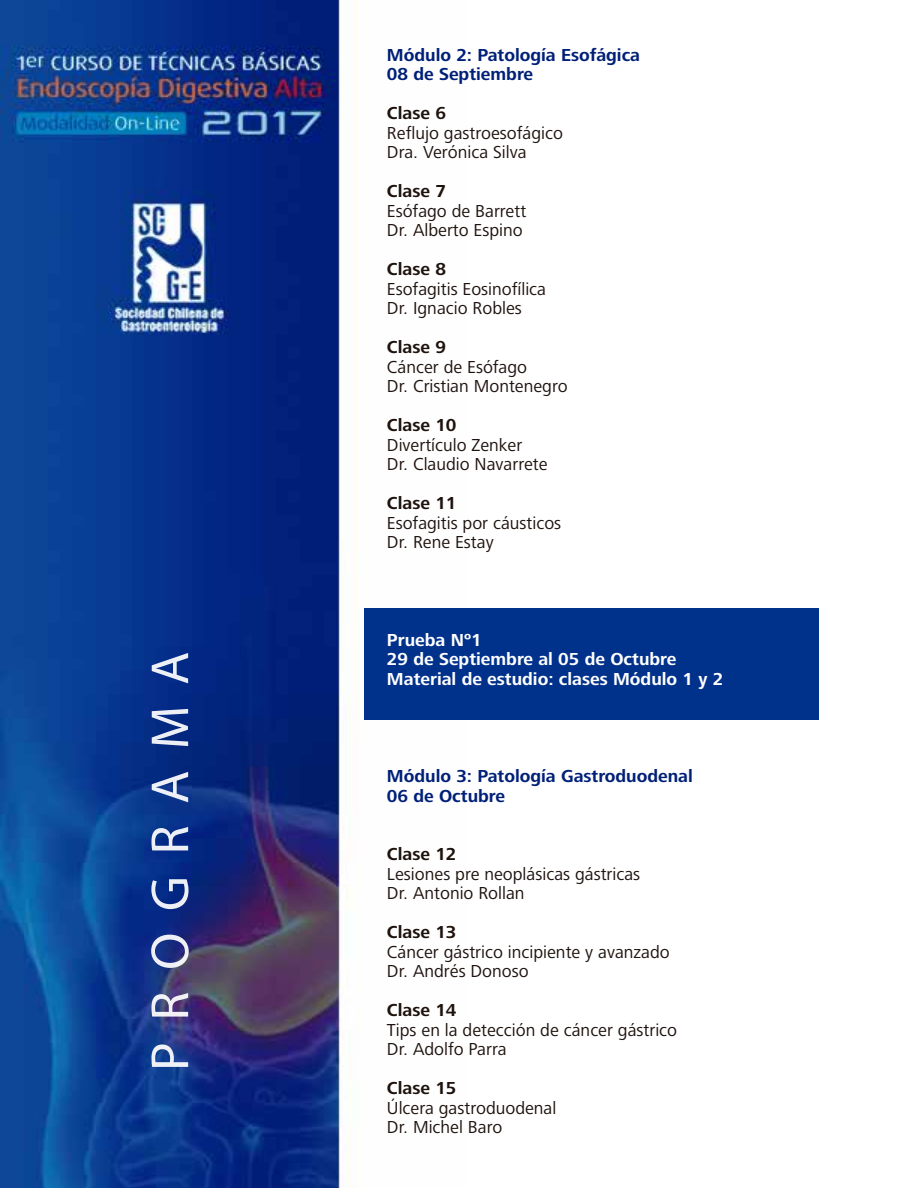
<style>
.page{position:relative;width:918px;height:1188px;background:#fff}
.page>*{position:absolute;margin:0;border:0;box-sizing:border-box;transform-origin:0 0}
.t1{font:54px "Myriad Pro";letter-spacing:.4em;color:#fff}
.t2{font:18px/19.5px "Frutiger Next LT";color:#1e120d}
.t3{font:700 18px/19.5px "Frutiger Next LT";color:#002078}
.t4{font:700 18px/19.5px "Frutiger Next LT";color:#fff}
.t5{font:700 18px "Frutiger Next LT";color:#1e120d}
</style>
<div class="page">
<img style="left:0;top:0;width:468px;height:1188px">
<div style="left:364px;top:609px;width:455px;height:111px;background:#00328c"></div>
<h1 class="t1" style="left:137px;top:1071px;width:421px;rotate:-90deg">PROGRAMA</h1>
<p class="t3" style="left:387px;top:45px;width:255px">Módulo 2: Patología Esofágica<br>08 de Septiembre</p>
<p class="t5" style="left:387px;top:103px;width:60px">Clase 6</p>
<p class="t2" style="left:387px;top:123px;width:178px">Reflujo gastroesofágico<br>Dra. Verónica Silva</p>
<p class="t5" style="left:387px;top:181px;width:60px">Clase 7</p>
<p class="t2" style="left:387px;top:201px;width:141px">Esófago de Barrett<br>Dr. Alberto Espino</p>
<p class="t5" style="left:387px;top:259px;width:60px">Clase 8</p>
<p class="t2" style="left:387px;top:279px;width:161px">Esofagitis Eosinofílica<br>Dr. Ignacio Robles</p>
<p class="t5" style="left:387px;top:337px;width:60px">Clase 9</p>
<p class="t2" style="left:387px;top:357px;width:182px">Cáncer de Esófago<br>Dr. Cristian Montenegro</p>
<p class="t5" style="left:387px;top:415px;width:71px">Clase 10</p>
<p class="t2" style="left:387px;top:435px;width:162px">Divertículo Zenker<br>Dr. Claudio Navarrete</p>
<p class="t5" style="left:387px;top:493px;width:71px">Clase 11</p>
<p class="t2" style="left:387px;top:513px;width:176px">Esofagitis por cáusticos<br>Dr. Rene Estay</p>
<p class="t4" style="left:387px;top:630px;width:338px">Prueba Nº1<br>29 de Septiembre al 05 de Octubre<br>Material de estudio: clases Módulo 1 y 2</p>
<p class="t3" style="left:387px;top:766px;width:307px">Módulo 3: Patología Gastroduodenal<br>06 de Octubre</p>
<p class="t5" style="left:387px;top:844px;width:71px">Clase 12</p>
<p class="t2" style="left:387px;top:864px;width:255px">Lesiones pre neoplásicas gástricas<br>Dr. Antonio Rollan</p>
<p class="t5" style="left:387px;top:922px;width:71px">Clase 13</p>
<p class="t2" style="left:387px;top:942px;width:284px">Cáncer gástrico incipiente y avanzado<br>Dr. Andrés Donoso</p>
<p class="t5" style="left:387px;top:1000px;width:71px">Clase 14</p>
<p class="t2" style="left:387px;top:1020px;width:292px">Tips en la detección de cáncer gástrico<br>Dr. Adolfo Parra</p>
<p class="t5" style="left:387px;top:1078px;width:71px">Clase 15</p>
<p class="t2" style="left:387px;top:1098px;width:171px">Úlcera gastroduodenal<br>Dr. Michel Baro</p>
</div>
